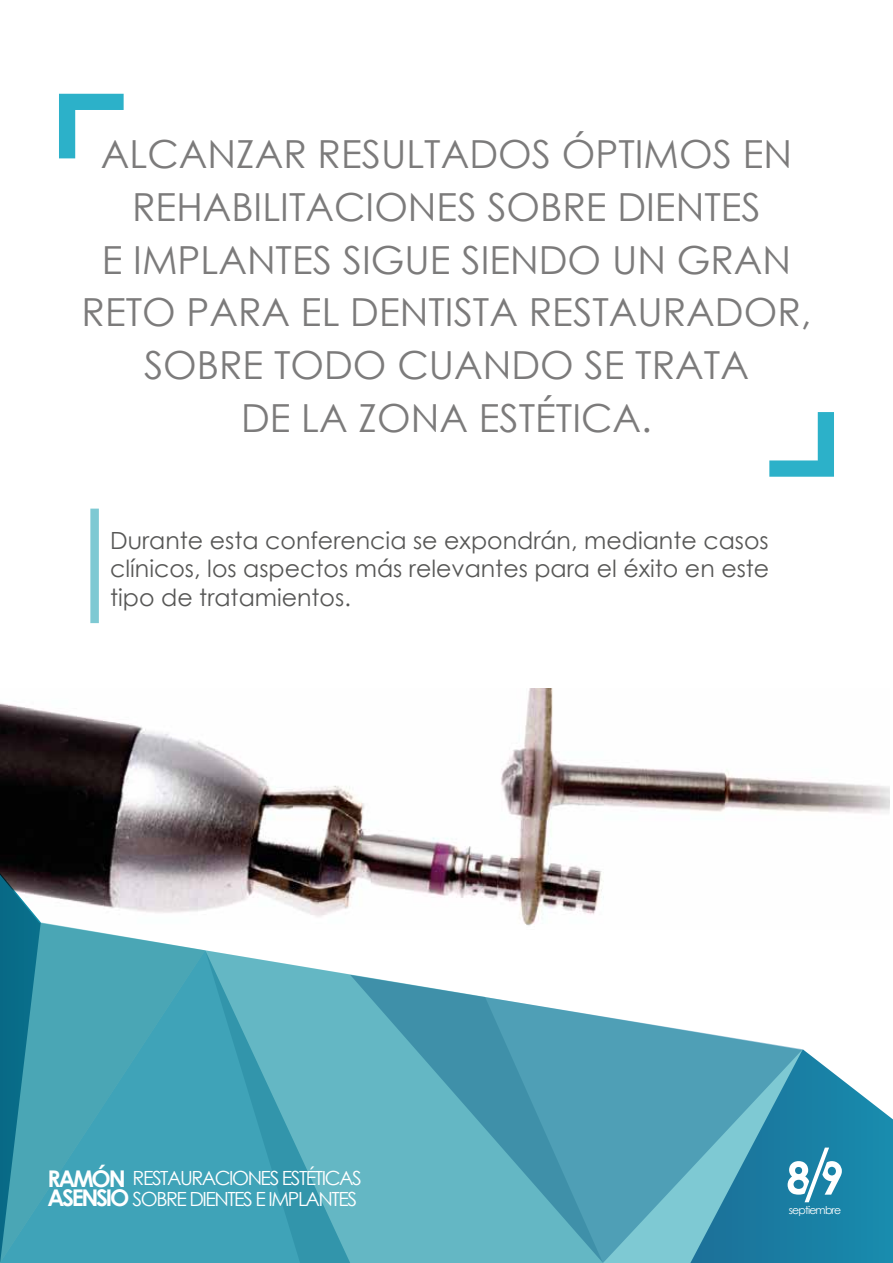
<style>
.page{position:relative;width:893px;height:1263px;background:#fff}
.page>*{position:absolute;margin:0;border:0;box-sizing:border-box;transform-origin:0 0}
.t1{font:38.7px/52.8px "Century Gothic";color:#7c7b7b;text-align:center}
.t2{font:23.7px/28.3px "Century Gothic";color:#575756;text-align:justify}
.t3{font:700 22.95px/19px "Century Gothic";letter-spacing:-.1em;color:#fff}
.t4{font:19.5px/21px "Century Gothic";letter-spacing:-.075em;color:#fff}
.t5{font:10.8px "Century Gothic";letter-spacing:-.075em;color:#fff}
</style>
<div class="page">
<div style="left:90px;top:509px;width:9px;height:114px;background:#7ec9d3"></div>
<svg style="left:59px;top:94px;width:65px;height:64px"></svg>
<svg style="left:769px;top:412px;width:65px;height:65px"></svg>
<img style="left:41px;top:688px;width:848px;height:187px">
<svg style="left:205px;top:875px;width:399px;height:51px"></svg>
<svg style="left:0;top:703px;width:41px;height:92px;background:#2a2123"></svg>
<svg style="left:0;top:795px;width:205px;height:155px"></svg>
<svg style="left:0;top:950px;width:205px;height:313px;background:#3e9fb2"></svg>
<svg style="left:205px;top:950px;width:148px;height:313px;background:#55adbe"></svg>
<svg style="left:350px;top:975px;width:451px;height:288px"></svg>
<svg style="left:690px;top:1049px;width:203px;height:214px;background:#449ab5"></svg>
<p class="t1" style="left:82px;top:127px;width:731px">ALCANZAR RESULTADOS ÓPTIMOS EN<br>REHABILITACIONES SOBRE DIENTES<br>E IMPLANTES SIGUE SIENDO UN GRAN<br>RETO PARA EL DENTISTA RESTAURADOR,<br>SOBRE TODO CUANDO SE TRATA<br>DE LA ZONA ESTÉTICA.</p>
<p class="t2" style="left:110px;top:525px;width:661px">Durante esta conferencia se expondrán, mediante casos clínicos, los aspectos más relevantes para el éxito en este tipo de tratamientos.</p>
<p class="t3" style="left:47px;top:1168px;width:83px">RAMÓN<br>ASENSIO</p>
<p class="t4" style="left:133px;top:1167px;width:231px">RESTAURACIONES ESTÉTICAS<br>SOBRE DIENTES E IMPLANTES</p>
<p class="t5" style="left:789px;top:1202px;width:54px">septiembre</p>
</div>
